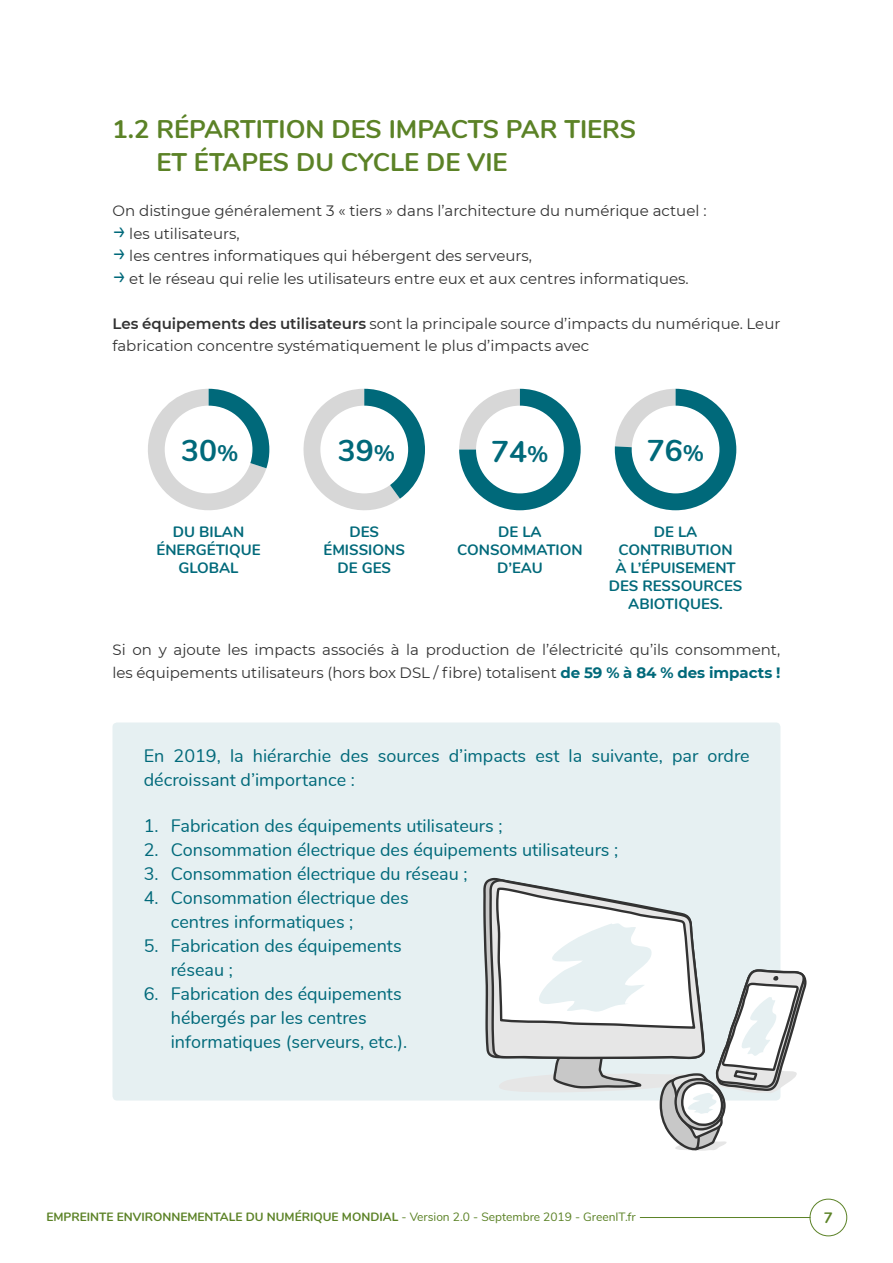
<style>
.page{position:relative;width:893px;height:1263px;background:#fff}
.page>*{position:absolute;margin:0;border:0;box-sizing:border-box;transform-origin:0 0}
.t1{font:700 30px "Nunito";color:#00697a}
.TITRE_2{font:700 25.5px/33px "Nunito";color:#5b8226}
.A_RETENIR{font:18px/24px "Nunito";color:#00697a}
.TEXTES_COURANTS{font:15px/22.5px "Montserrat";color:#323232}
.t2{font:700 15px/18px "Nunito";color:#00697a;text-align:center}
.t3{font:700 15px "Nunito";color:#5b8226}
.t4{font:700 12px "Nunito";color:#5b8226}
.s1{font-size:24px;color:#00697a}
.s2{font-weight:600}
.s3{font-size:22.5px}
.s4{font-weight:700;color:#00697a}
.s5{font-weight:400}
</style>
<div class="page">
<hr style="left:640px;top:1217px;width:170px;height:1px;background:#5b8226">
<div style="left:810px;top:1199px;width:37px;height:37px;border:1px solid #5b8226;border-radius:50%"></div>
<svg style="left:148px;top:389px;width:121px;height:122px"></svg>
<div style="left:165px;top:406px;width:87px;height:87px;background:#fff;border-radius:50%"></div>
<svg style="left:303px;top:389px;width:122px;height:122px"></svg>
<div style="left:320px;top:406px;width:88px;height:87px;background:#fff;border-radius:50%"></div>
<svg style="left:459px;top:389px;width:122px;height:121px"></svg>
<div style="left:476px;top:406px;width:88px;height:87px;background:#fff;border-radius:50%"></div>
<svg style="left:615px;top:389px;width:53px;height:53px"></svg>
<svg style="left:615px;top:389px;width:121px;height:121px;background:#388692"></svg>
<div style="left:632px;top:406px;width:87px;height:87px;background:#fff;border-radius:50%"></div>
<div style="left:112px;top:722px;width:668px;height:378px;background:#e6f0f2;border-radius:4px"></div>
<svg style="left:483px;top:878px;width:323px;height:273px"></svg>
<h2 class="TITRE_2" style="left:156px;top:111px;width:481px;text-indent:-44px">1.2 RÉPARTITION DES IMPACTS PAR TIERS<br>ET ÉTAPES DU CYCLE DE VIE</h2>
<p class="TEXTES_COURANTS" style="left:112px;top:199px;width:595px">On distingue généralement 3 « tiers » dans l’architecture du numérique actuel :</p>
<p class="TEXTES_COURANTS" style="left:112px;top:222px;width:129px"><span class="s1">→</span> les utilisateurs,</p>
<p class="TEXTES_COURANTS" style="left:112px;top:244px;width:421px"><span class="s1">→</span> les centres informatiques qui hébergent des serveurs,</p>
<p class="TEXTES_COURANTS" style="left:112px;top:267px;width:578px"><span class="s1">→</span> et le réseau qui relie les utilisateurs entre eux et aux centres informatiques.</p>
<p class="TEXTES_COURANTS" style="left:112px;top:312px;width:669px"><span class="s2">Les équipements des utilisateurs</span> sont la principale source d’impacts du numérique. Leur fabrication concentre systématiquement le plus d’impacts avec</p>
<p class="t1" style="left:181px;top:428px;width:59px">30<span class="s3">%</span></p>
<p class="t1" style="left:338px;top:429px;width:59px">39<span class="s3">%</span></p>
<p class="t1" style="left:491px;top:429px;width:59px">74<span class="s3">%</span></p>
<p class="t1" style="left:647px;top:428px;width:59px">76<span class="s3">%</span></p>
<p class="t2" style="left:323px;top:522px;width:83px">DES<br>ÉMISSIONS<br>DE GES</p>
<p class="t2" style="left:609px;top:522px;width:135px">DE LA<br>CONTRIBUTION<br>À L’ÉPUISEMENT<br>DES RESSOURCES<br>ABIOTIQUES.</p>
<p class="TEXTES_COURANTS" style="left:112px;top:638px;width:669px">Si on y ajoute les impacts associés à la production de l’électricité qu’ils consomment, les équipements utilisateurs (hors box DSL / fibre) totalisent <span class="s4">de 59 % à 84 % des impacts !</span></p>
<p class="t2" style="left:157px;top:522px;width:105px">DU BILAN<br>ÉNERGÉTIQUE</p>
<p class="t2" style="left:179px;top:558px;width:62px">GLOBAL</p>
<p class="t2" style="left:457px;top:522px;width:127px">DE LA<br>CONSOMMATION<br>D’EAU</p>
<p class="A_RETENIR" style="left:144px;top:742px;width:607px">En 2019, la hiérarchie des sources d’impacts est la suivante, par ordre décroissant d’importance :</p>
<p class="A_RETENIR" style="left:144px;top:813px;width:360px">1. Fabrication des équipements utilisateurs ;</p>
<p class="A_RETENIR" style="left:144px;top:837px;width:476px">2. Consommation électrique des équipements utilisateurs ;</p>
<p class="A_RETENIR" style="left:144px;top:861px;width:325px">3. Consommation électrique du réseau ;</p>
<p class="A_RETENIR" style="left:171px;top:885px;width:239px;text-indent:-27px">4. Consommation électrique des centres informatiques ;</p>
<p class="A_RETENIR" style="left:171px;top:933px;width:232px;text-indent:-27px">5. Fabrication des équipements réseau ;</p>
<p class="A_RETENIR" style="left:171px;top:981px;width:238px;text-indent:-27px">6. Fabrication des équipements hébergés par les centres informatiques (serveurs, etc.).</p>
<p class="t4" style="left:46px;top:1208px;width:591px">EMPREINTE ENVIRONNEMENTALE DU NUMÉRIQUE MONDIAL <span class="s5">- Version 2.0 - Septembre 2019 - GreenIT.fr</span></p>
<p class="t3" style="left:824px;top:1206px;width:10px">7</p>
</div>
